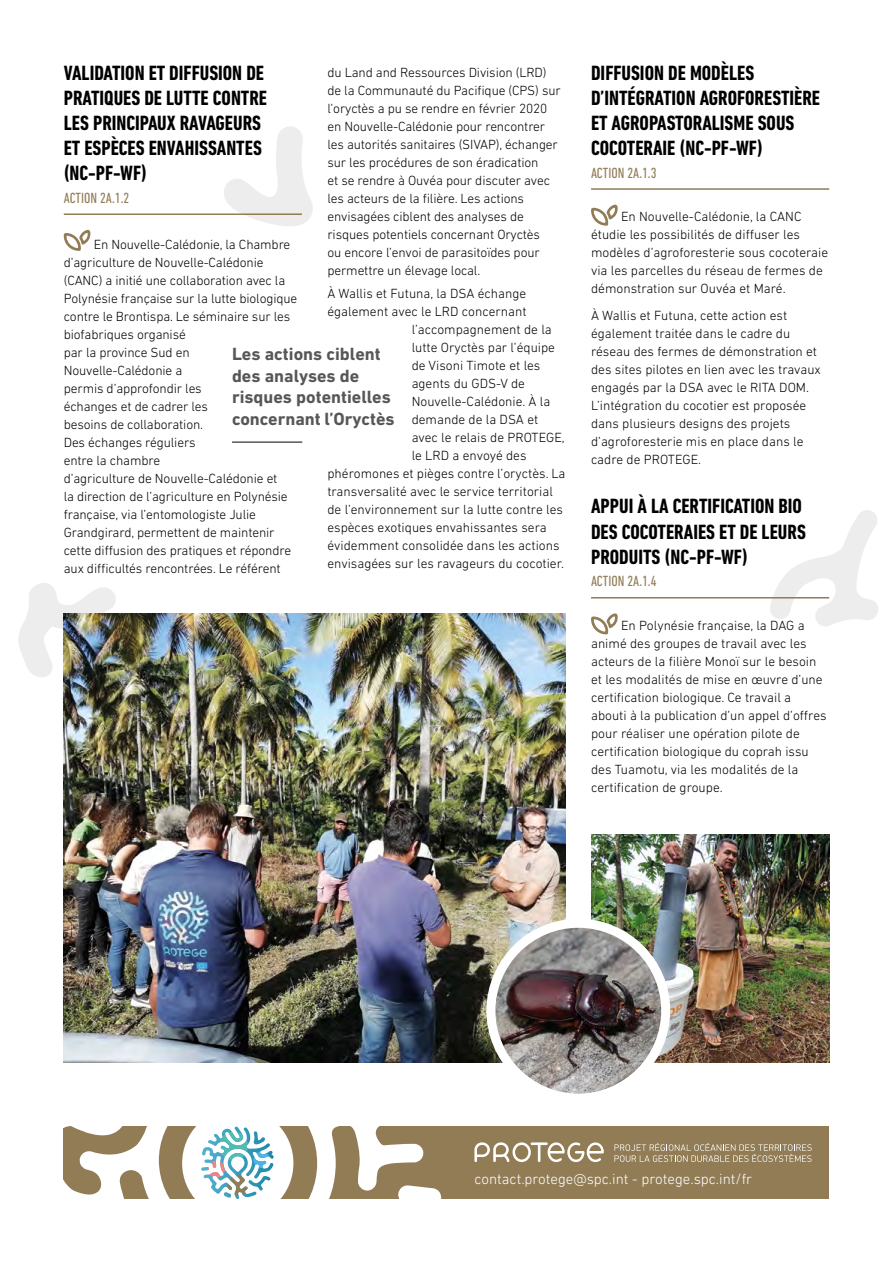
<style>
.page{position:relative;width:893px;height:1263px;background:#fff}
.page>*{position:absolute;margin:0;border:0;box-sizing:border-box;transform-origin:0 0}
.t1{font:700 condensed 21px/25.2px "DIN Next LT Pro";color:#000}
.t2{font:700 18px/21.6px "DIN Next LT Pro";color:#575756}
.t3{font:300 15px "DIN Next LT Pro";color:#fff}
.t4{font:condensed 15px "DIN Next LT Pro";color:#917c55}
.t5{font:300 13.5px/18px "DIN Next LT Pro";letter-spacing:-.005em;color:#000}
</style>
<div class="page">
<svg style="left:18px;top:583px;width:98px;height:95px"></svg>
<svg style="left:769px;top:510px;width:109px;height:116px"></svg>
<svg style="left:224px;top:126px;width:89px;height:100px"></svg>
<div style="left:64px;top:1126px;width:765px;height:73px;background:#917c55"></div>
<svg style="left:64px;top:1126px;width:377px;height:73px"></svg>
<svg style="left:474px;top:1142px;width:130px;height:20px"></svg>
<svg style="left:614px;top:1143px;width:198px;height:19px"></svg>
<img style="left:64px;top:613px;width:502px;height:450px">
<hr style="left:591px;top:188px;width:238px;height:2px;background:#917c55">
<svg style="left:591px;top:205px;width:27px;height:21px"></svg>
<hr style="left:591px;top:597px;width:238px;height:1px;background:#917c55">
<svg style="left:591px;top:613px;width:27px;height:21px"></svg>
<hr style="left:64px;top:213px;width:238px;height:2px;background:#917c55">
<svg style="left:64px;top:230px;width:27px;height:21px"></svg>
<hr style="left:232px;top:441px;width:70px;height:2px;background:#575756">
<img style="left:591px;top:834px;width:238px;height:229px">
<svg style="left:491px;top:923px;width:175px;height:175px"></svg>
<img style="left:495px;top:928px;width:166px;height:165px;border-radius:83px">
<div style="left:486px;top:919px;width:184px;height:183px;border:9px solid #fff;border-radius:50%"></div>
<h1 class="t1" style="left:64px;top:60px;width:205px">VALIDATION ET DIFFUSION DE<br>PRATIQUES DE LUTTE CONTRE<br>LES PRINCIPAUX RAVAGEURS<br>ET ESPÈCES ENVAHISSANTES (NC-PF-WF)</h1>
<p class="t4" style="left:64px;top:189px;width:67px">ACTION 2A.1.2</p>
<p class="t5" style="left:64px;top:236px;width:235px;text-indent:30px">En Nouvelle-Calédonie, la Chambre d’agriculture de Nouvelle-Calédonie (CANC) a initié une collaboration avec la Polynésie française sur la lutte biologique contre le Brontispa. Le séminaire sur les biofabriques organisé<br>par la province Sud en Nouvelle-Calédonie a<br>permis d’approfondir les<br>échanges et de cadrer les<br>besoins de collaboration.<br>Des échanges réguliers<br>entre la chambre<br>d’agriculture de Nouvelle-Calédonie et<br>la direction de l’agriculture en Polynésie française, via l’entomologiste Julie Grandgirard, permettent de maintenir cette diffusion des pratiques et répondre aux difficultés rencontrées. Le référent</p>
<p class="t5" style="left:327px;top:63px;width:235px">du Land and Ressources Division (LRD) de la Communauté du Pacifique (CPS) sur l’oryctès a pu se rendre en février 2020 en Nouvelle-Calédonie pour rencontrer les autorités sanitaires (SIVAP), échanger sur les procédures de son éradication<br>et se rendre à Ouvéa pour discuter avec les acteurs de la filière. Les actions envisagées ciblent des analyses de risques potentiels concernant Oryctès<br>ou encore l’envoi de parasitoïdes pour permettre un élevage local.</p>
<p class="t5" style="left:327px;top:285px;width:200px">À Wallis et Futuna, la DSA échange</p>
<p class="t5" style="left:327px;top:303px;width:201px">également avec le LRD concernant</p>
<p class="t5" style="left:412px;top:321px;width:142px">l’accompagnement de la</p>
<p class="t5" style="left:412px;top:339px;width:145px">lutte Oryctès par l’équipe</p>
<p class="t5" style="left:412px;top:357px;width:130px">de Visoni Timote et les</p>
<p class="t5" style="left:412px;top:375px;width:115px">agents du GDS-V de</p>
<p class="t5" style="left:412px;top:393px;width:140px">Nouvelle-Calédonie. À la</p>
<p class="t5" style="left:412px;top:411px;width:128px">demande de la DSA et</p>
<p class="t5" style="left:412px;top:429px;width:155px">avec le relais de PROTEGE,</p>
<p class="t5" style="left:412px;top:447px;width:116px">le LRD a envoyé des</p>
<p class="t5" style="left:327px;top:465px;width:240px">phéromones et pièges contre l’oryctès. La</p>
<p class="t5" style="left:327px;top:482px;width:227px">transversalité avec le service territorial</p>
<p class="t5" style="left:327px;top:500px;width:237px">de l’environnement sur la lutte contre les</p>
<p class="t5" style="left:327px;top:518px;width:221px">espèces exotiques envahissantes sera</p>
<p class="t5" style="left:327px;top:536px;width:234px">évidemment consolidée dans les actions</p>
<p class="t5" style="left:327px;top:554px;width:238px">envisagées sur les ravageurs du cocotier.</p>
<h2 class="t2" style="left:232px;top:343px;width:164px">Les actions ciblent des analyses de risques potentielles concernant l’Oryctès</h2>
<h1 class="t1" style="left:591px;top:60px;width:231px">DIFFUSION DE MODÈLES<br>D’INTÉGRATION AGROFORESTIÈRE<br>ET AGROPASTORALISME SOUS<br>COCOTERAIE (NC-PF-WF)</h1>
<p class="t4" style="left:591px;top:164px;width:67px">ACTION 2A.1.3</p>
<p class="t5" style="left:591px;top:207px;width:239px;text-indent:30px">En Nouvelle-Calédonie, la CANC étudie les possibilités de diffuser les modèles d’agroforesterie sous cocoteraie via les parcelles du réseau de fermes de démonstration sur Ouvéa et Maré.</p>
<p class="t5" style="left:591px;top:306px;width:231px">À Wallis et Futuna, cette action est également traitée dans le cadre du réseau des fermes de démonstration et des sites pilotes en lien avec les travaux engagés par la DSA avec le RITA DOM.<br>L’intégration du cocotier est proposée dans plusieurs designs des projets d’agroforesterie mis en place dans le cadre de PROTEGE.</p>
<h1 class="t1" style="left:591px;top:494px;width:216px">APPUI À LA CERTIFICATION BIO<br>DES COCOTERAIES ET DE LEURS<br>PRODUITS (NC-PF-WF)</h1>
<p class="t4" style="left:591px;top:573px;width:67px">ACTION 2A.1.4</p>
<p class="t5" style="left:591px;top:616px;width:237px;text-indent:30px">En Polynésie française, la DAG a animé des groupes de travail avec les acteurs de la filière Monoï sur le besoin et les modalités de mise en œuvre d’une certification biologique. Ce travail a abouti à la publication d’un appel d’offres pour réaliser une opération pilote de certification biologique du coprah issu des Tuamotu, via les modalités de la certification de groupe.</p>
<p class="t3" style="left:474px;top:1170px;width:279px">contact.protege@spc.int - protege.spc.int/fr</p>
</div>
